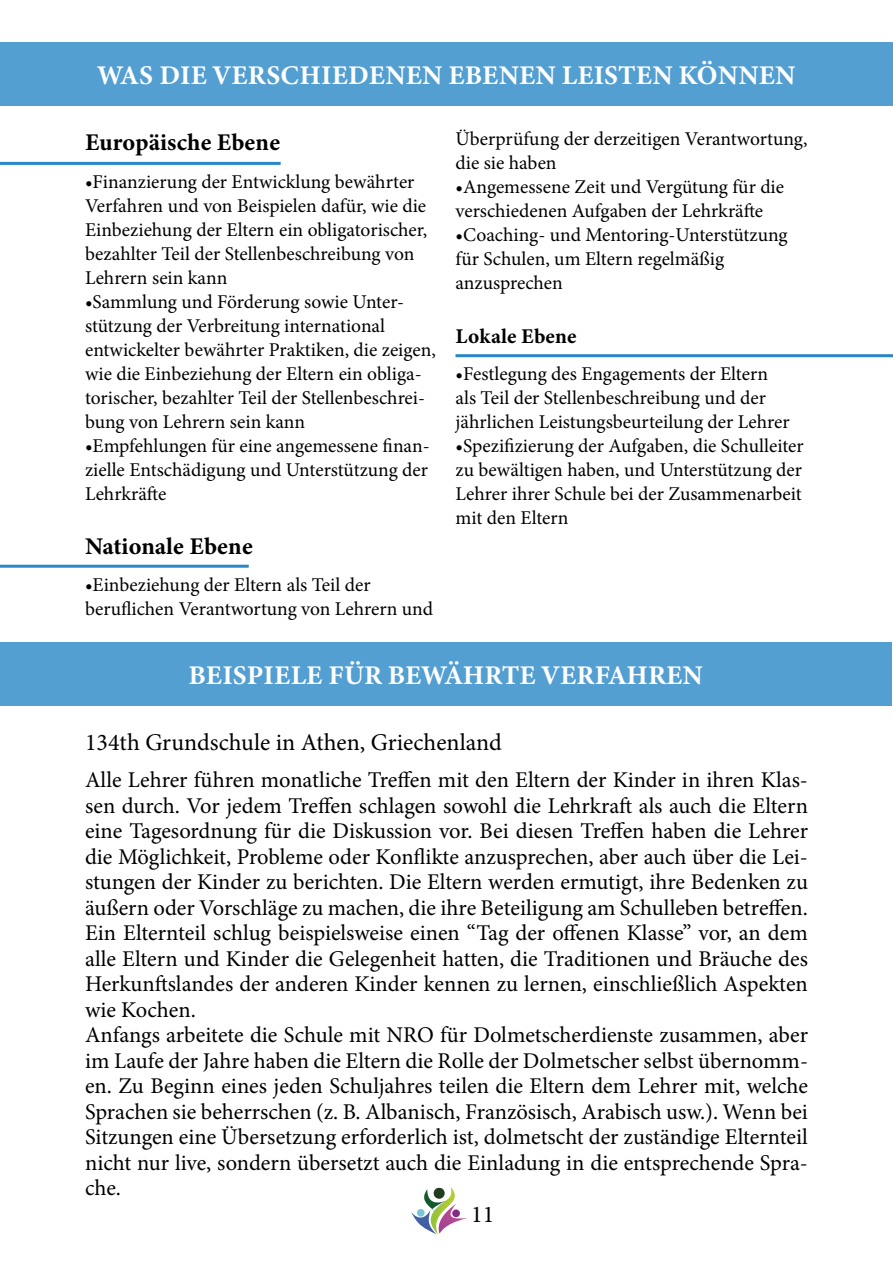
<style>
.page{position:relative;width:893px;height:1263px;background:#fff}
.page>*{position:absolute;margin:0;border:0;box-sizing:border-box;transform-origin:0 0}
.t1{font:27px "Minion Variable Concept";color:#fff}
.t2{font:24px "Minion Pro";color:#000}
.t3{font:24px "Minion Variable Concept";color:#000}
.t4{font:22.5px/25.5px "Minion Pro";color:#000}
.t5{font:21px "Minion Variable Concept";letter-spacing:.005em;color:#000}
.t6{font:19.5px/24px "Minion Pro";color:#000}
</style>
<div class="page">
<img style="left:458px;top:1217px;width:10px;height:4px">
<img style="left:411px;top:1212px;width:14px;height:17px">
<img style="left:425px;top:1187px;width:33px;height:47px">
<img style="left:432px;top:1201px;width:14px;height:10px">
<svg style="left:452px;top:1209px;width:8px;height:8px"></svg>
<svg style="left:417px;top:1209px;width:8px;height:8px"></svg>
<div style="left:0;top:43px;width:893px;height:63px;background:#539fd2"></div>
<div style="left:0;top:642px;width:892px;height:64px;background:#539fd2"></div>
<hr style="left:0;top:162px;width:281px;height:3px;background:#2987c7">
<hr style="left:455px;top:354px;width:438px;height:3px;background:#2987c7">
<hr style="left:0;top:565px;width:249px;height:3px;background:#2987c7">
<p class="t1" style="left:97px;top:56px;width:700px">WAS DIE VERSCHIEDENEN EBENEN LEISTEN KÖNNEN</p>
<p class="t3" style="left:85px;top:126px;width:197px">Europäische Ebene</p>
<p class="t6" style="left:85px;top:170px;width:344px">•Finanzierung der Entwicklung bewährter Verfahren und von Beispielen dafür, wie die Einbeziehung der Eltern ein obligatorischer, bezahlter Teil der Stellenbeschreibung von Lehrern sein kann</p>
<p class="t6" style="left:85px;top:290px;width:352px">•Sammlung und Förderung sowie Unter&shy;stützung der Verbreitung international entwickelter bewährter Praktiken, die zeigen, wie die Einbeziehung der Eltern ein obliga&shy;torischer, bezahlter Teil der Stellenbeschrei&shy;bung von Lehrern sein kann</p>
<p class="t6" style="left:85px;top:434px;width:346px;text-align:justify">•Empfehlungen für eine angemessene finan&shy;zielle Entschädigung und Unterstützung der Lehrkräfte</p>
<p class="t3" style="left:85px;top:529px;width:169px">Nationale Ebene</p>
<p class="t6" style="left:85px;top:573px;width:350px">•Einbeziehung der Eltern als Teil der beruflichen Verantwortung von Lehrern und</p>
<p class="t6" style="left:455px;top:126px;width:353px">Überprüfung der derzeitigen Verantwortung, die sie haben</p>
<p class="t6" style="left:455px;top:174px;width:330px">•Angemessene Zeit und Vergütung für die verschiedenen Aufgaben der Lehrkräfte</p>
<p class="t6" style="left:455px;top:222px;width:334px">•Coaching- und Mentoring-Unterstützung für Schulen, um Eltern regelmäßig anzusprechen</p>
<p class="t5" style="left:455px;top:321px;width:123px">Lokale Ebene</p>
<p class="t6" style="left:455px;top:362px;width:336px">•Festlegung des Engagements der Eltern als Teil der Stellenbeschreibung und der jährlichen Leistungsbeurteilung der Lehrer</p>
<p class="t6" style="left:455px;top:434px;width:350px;text-align:justify">•Spezifizierung der Aufgaben, die Schulleiter zu bewältigen haben, und Unterstützung der Lehrer ihrer Schule bei der Zusammenarbeit mit den Eltern</p>
<p class="t1" style="left:189px;top:656px;width:516px">BEISPIELE FÜR BEWÄHRTE VERFAHREN</p>
<p class="t2" style="left:85px;top:726px;width:418px">134th Grundschule in Athen, Griechenland</p>
<p class="t4" style="left:85px;top:768px;width:724px">Alle Lehrer führen monatliche Treffen mit den Eltern der Kinder in ihren Klas&shy;sen durch. Vor jedem Treffen schlagen sowohl die Lehrkraft als auch die Eltern eine Tagesordnung für die Diskussion vor. Bei diesen Treffen haben die Lehrer die Möglichkeit, Probleme oder Konflikte anzusprechen, aber auch über die Lei&shy;stungen der Kinder zu berichten. Die Eltern werden ermutigt, ihre Bedenken zu äußern oder Vorschläge zu machen, die ihre Beteiligung am Schulleben betreffen.<br>Ein Elternteil schlug beispielsweise einen “Tag der offenen Klasse” vor, an dem alle Eltern und Kinder die Gelegenheit hatten, die Traditionen und Bräuche des Herkunftslandes der anderen Kinder kennen zu lernen, einschließlich Aspekten wie Kochen.<br>Anfangs arbeitete die Schule mit NRO für Dolmetscherdienste zusammen, aber im Laufe der Jahre haben die Eltern die Rolle der Dolmetscher selbst übernomm&shy;en. Zu Beginn eines jeden Schuljahres teilen die Eltern dem Lehrer mit, welche Sprachen sie beherrschen (z. B. Albanisch, Französisch, Arabisch usw.). Wenn bei Sitzungen eine Übersetzung erforderlich ist, dolmetscht der zuständige Elternteil nicht nur live, sondern übersetzt auch die Einladung in die entsprechende Spra&shy;che.</p>
<p class="t2" style="left:471px;top:1198px;width:25px">11</p>
</div>
